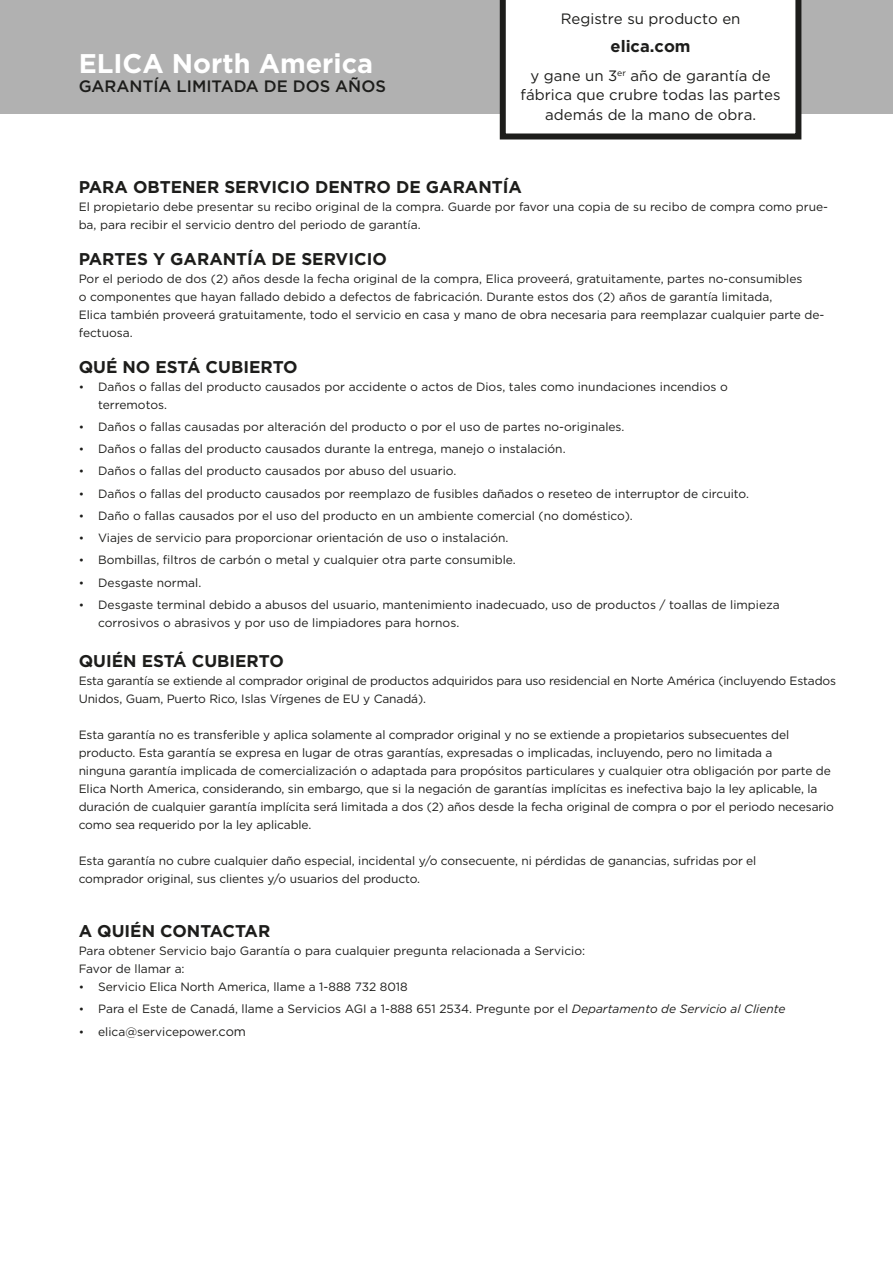
<style>
.page{position:relative;width:893px;height:1263px;background:#fff}
.page>*{position:absolute;margin:0;border:0;box-sizing:border-box;transform-origin:0 0}
.t1{font:700 27px "Gotham";color:#fff}
.t2{font:700 16.95px "Gotham";color:#1d1d1b}
.t3{font:500 16.5px "Gotham";color:#1d1d1b}
.t4{font:700 16.5px "Gotham";color:#1d1d1b}
.t5{font:15px/19.8px "Gotham";color:#1d1d1b;text-align:center}
.t6{font:12px/18px "Gotham";color:#1d1d1b}
.t7{font:12px/18px "Gotham";letter-spacing:-.02em;color:#1d1d1b}
.s1{font-size:11.25px}
.s2{font-style:italic}
.s3{font-size:12.75px}
</style>
<div class="page">
<div style="left:0;top:0;width:892px;height:114px;background:#b1b1b1"></div>
<svg style="left:500px;top:0;width:301px;height:140px;background:#ededed"></svg>
<h1 class="t1" style="left:79px;top:45px;width:296px">ELICA North America</h1>
<h3 class="t3" style="left:79px;top:76px;width:309px">GARANTÍA LIMITADA DE DOS AÑOS</h3>
<p class="t5" style="left:560px;top:9px;width:181px">Registre su producto en</p>
<h3 class="t4" style="left:610px;top:35px;width:82px">elica.com</h3>
<p class="t5" style="left:520px;top:65px;width:261px">y gane un 3<sup>er</sup> año de garantía de fábrica que crubre todas las partes además de la mano de obra.</p>
<h2 class="t2" style="left:79px;top:175px;width:445px">PARA OBTENER SERVICIO DENTRO DE GARANTÍA</h2>
<p class="t6" style="left:79px;top:197px;width:750px">El propietario debe presentar su recibo original de la compra. Guarde por favor una copia de su recibo de compra como prue&shy;ba, para recibir el servicio dentro del periodo de garantía.</p>
<h2 class="t2" style="left:79px;top:247px;width:310px">PARTES Y GARANTÍA DE SERVICIO</h2>
<p class="t6" style="left:79px;top:269px;width:747px">Por el periodo de dos (2) años desde la fecha original de la compra, Elica proveerá, gratuitamente, partes no-consumibles<br>o componentes que hayan fallado debido a defectos de fabricación. Durante estos dos (2) años de garantía limitada,<br>Elica también proveerá gratuitamente, todo el servicio en casa y mano de obra necesaria para reemplazar cualquier parte de&shy;fectuosa.</p>
<h2 class="t2" style="left:79px;top:355px;width:220px">QUÉ NO ESTÁ CUBIERTO</h2>
<p class="t6" style="left:98px;top:377px;width:631px;text-indent:-20px"><span class="s1">•</span> Daños o fallas del producto causados por accidente o actos de Dios, tales como inundaciones incendios o terremotos.</p>
<p class="t6" style="left:79px;top:417px;width:547px"><span class="s1">•</span> Daños o fallas causadas por alteración del producto o por el uso de partes no-originales.</p>
<p class="t6" style="left:79px;top:440px;width:488px"><span class="s1">•</span> Daños o fallas del producto causados durante la entrega, manejo o instalación.</p>
<p class="t6" style="left:79px;top:462px;width:379px"><span class="s1">•</span> Daños o fallas del producto causados por abuso del usuario.</p>
<p class="t6" style="left:79px;top:484px;width:672px"><span class="s1">•</span> Daños o fallas del producto causados por reemplazo de fusibles dañados o reseteo de interruptor de circuito.</p>
<p class="t6" style="left:79px;top:506px;width:555px"><span class="s1">•</span> Daño o fallas causados por el uso del producto en un ambiente comercial (no doméstico).</p>
<p class="t6" style="left:79px;top:529px;width:431px"><span class="s1">•</span> Viajes de servicio para proporcionar orientación de uso o instalación.</p>
<p class="t6" style="left:79px;top:551px;width:438px"><span class="s1">•</span> Bombillas, filtros de carbón o metal y cualquier otra parte consumible.</p>
<p class="t6" style="left:79px;top:573px;width:124px"><span class="s1">•</span> Desgaste normal.</p>
<p class="t6" style="left:98px;top:595px;width:683px;text-indent:-20px"><span class="s1">•</span> Desgaste terminal debido a abusos del usuario, mantenimiento inadecuado, uso de productos / toallas de limpieza corrosivos o abrasivos y por uso de limpiadores para hornos.</p>
<h2 class="t2" style="left:79px;top:650px;width:207px">QUIÉN ESTÁ CUBIERTO</h2>
<p class="t7" style="left:79px;top:672px;width:759px">Esta garantía se extiende al comprador original de productos adquiridos para uso residencial en Norte América (incluyendo Estados<br>Unidos, Guam, Puerto Rico, Islas Vírgenes de EU y Canadá).</p>
<p class="t6" style="left:79px;top:726px;width:756px">Esta garantía no es transferible y aplica solamente al comprador original y no se extiende a propietarios subsecuentes del producto. Esta garantía se expresa en lugar de otras garantías, expresadas o implicadas, incluyendo, pero no limitada a<br>ninguna garantía implicada de comercialización o adaptada para propósitos particulares y cualquier otra obligación por parte de Elica North America, considerando, sin embargo, que si la negación de garantías implícitas es inefectiva bajo la ley aplicable, la duración de cualquier garantía implícita será limitada a dos (2) años desde la fecha original de compra o por el periodo necesario como sea requerido por la ley aplicable.</p>
<p class="t6" style="left:79px;top:852px;width:679px">Esta garantía no cubre cualquier daño especial, incidental y/o consecuente, ni pérdidas de ganancias, sufridas por el comprador original, sus clientes y/o usuarios del producto.</p>
<h2 class="t2" style="left:79px;top:920px;width:193px">A QUIÉN CONTACTAR</h2>
<p class="t6" style="left:79px;top:942px;width:508px">Para obtener Servicio bajo Garantía o para cualquier pregunta relacionada a Servicio:<br>Favor de llamar a:</p>
<p class="t6" style="left:79px;top:978px;width:330px"><span class="s1">•</span> Servicio Elica North America, llame a 1-888 732 8018</p>
<p class="t6" style="left:79px;top:1000px;width:708px"><span class="s1">•</span> Para el Este de Canadá, llame a Servicios AGI a 1-888 651 2534. Pregunte por el <span class="s2">Departamento de Servicio al Cliente</span></p>
<p class="t6" style="left:79px;top:1022px;width:169px"><span class="s1">•</span> elica@servicepowe<span class="s3">r.com</span></p>
</div>
